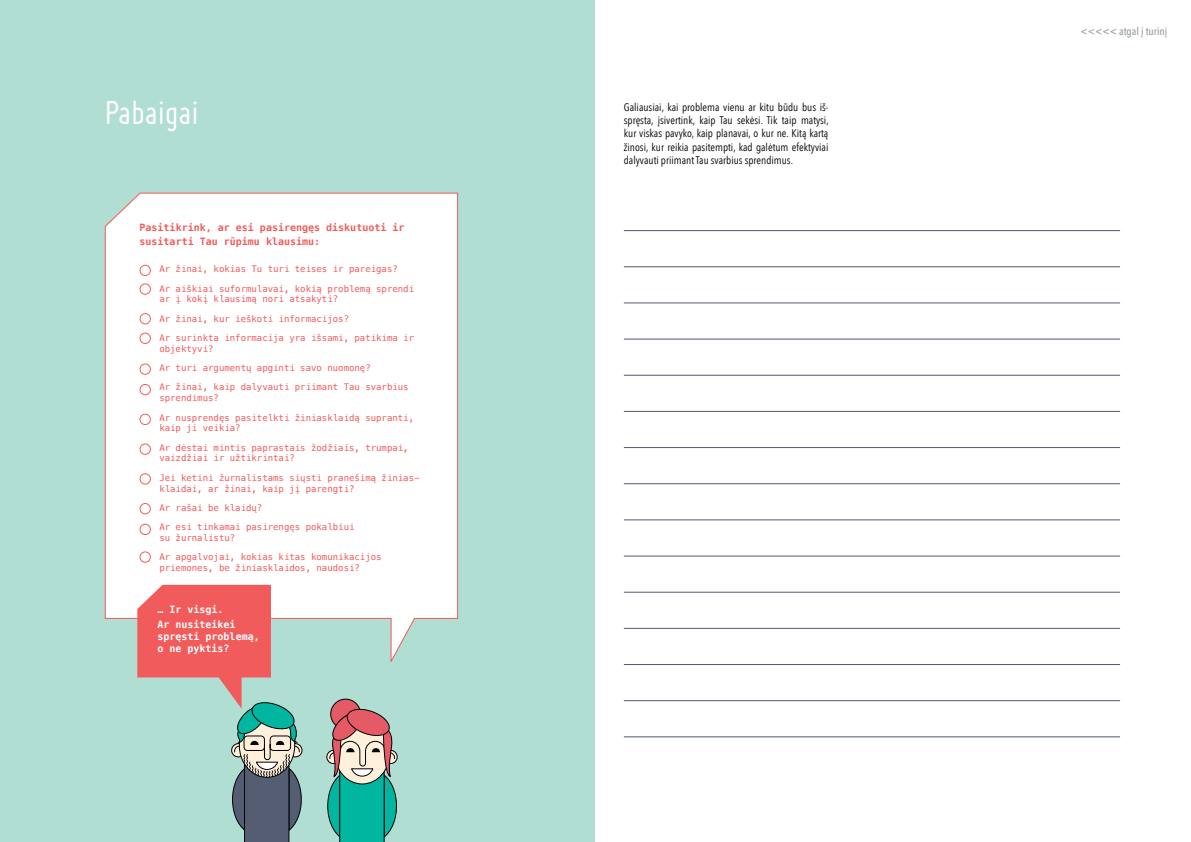
<style>
.page{position:relative;width:1191px;height:842px;background:#fff}
.page>*{position:absolute;margin:0;border:0;box-sizing:border-box;transform-origin:0 0}
.t1{font:36px "Miso";color:#fff}
.t2{font:11px/13.2px "Avenir Next Condensed";color:#000;text-align:justify}
.t3{font:500 11px "Avenir Next Condensed";color:#949d9e}
.t4{font:700 10px/14px "Menlo";color:#f15b5b}
.t5{font:700 10px/14.8px "Menlo";color:#fff}
.t6{font:9px/19.3px "Menlo";color:#f15b5b}
</style>
<div class="page">
<div style="left:0;top:0;width:594px;height:842px;background:#b1ded3"></div>
<div style="left:104px;top:192px;width:354px;height:470px;background:#fff"></div>
<div style="left:139px;top:265px;width:12px;height:11px;border:1px solid #f15b5b;border-radius:50%"></div>
<div style="left:139px;top:283px;width:12px;height:12px;border:1px solid #f15b5b;border-radius:50%"></div>
<div style="left:139px;top:313px;width:12px;height:11px;border:1px solid #f15b5b;border-radius:50%"></div>
<div style="left:139px;top:333px;width:12px;height:11px;border:1px solid #f15b5b;border-radius:50%"></div>
<div style="left:139px;top:363px;width:12px;height:12px;border:1px solid #f15b5b;border-radius:50%"></div>
<div style="left:139px;top:384px;width:12px;height:11px;border:1px solid #f15b5b;border-radius:50%"></div>
<div style="left:139px;top:414px;width:12px;height:11px;border:1px solid #f15b5b;border-radius:50%"></div>
<div style="left:139px;top:443px;width:12px;height:12px;border:1px solid #f15b5b;border-radius:50%"></div>
<div style="left:139px;top:473px;width:12px;height:12px;border:1px solid #f15b5b;border-radius:50%"></div>
<div style="left:139px;top:503px;width:12px;height:11px;border:1px solid #f15b5b;border-radius:50%"></div>
<div style="left:139px;top:524px;width:12px;height:11px;border:1px solid #f15b5b;border-radius:50%"></div>
<div style="left:139px;top:551px;width:12px;height:12px;border:1px solid #f15b5b;border-radius:50%"></div>
<div style="left:331px;top:699px;width:29px;height:30px;background:#e55a67;border-radius:50%"></div>
<div style="left:330px;top:699px;width:31px;height:30px;border:1px solid #000;border-radius:50%"></div>
<svg style="left:326px;top:707px;width:71px;height:135px"></svg>
<svg style="left:137px;top:585px;width:165px;height:257px"></svg>
<hr style="left:624px;top:230px;width:496px;height:1px;background:#4e5a6e">
<hr style="left:624px;top:266px;width:496px;height:1px;background:#4e5a6e">
<hr style="left:624px;top:303px;width:496px;height:1px;background:#4e5a6e">
<hr style="left:624px;top:339px;width:496px;height:1px;background:#4e5a6e">
<hr style="left:624px;top:375px;width:496px;height:1px;background:#4e5a6e">
<hr style="left:624px;top:411px;width:496px;height:1px;background:#4e5a6e">
<hr style="left:624px;top:447px;width:496px;height:1px;background:#4e5a6e">
<hr style="left:624px;top:483px;width:496px;height:1px;background:#4e5a6e">
<hr style="left:624px;top:520px;width:496px;height:1px;background:#4e5a6e">
<hr style="left:624px;top:556px;width:496px;height:1px;background:#4e5a6e">
<hr style="left:624px;top:592px;width:496px;height:1px;background:#4e5a6e">
<hr style="left:624px;top:628px;width:496px;height:1px;background:#4e5a6e">
<hr style="left:624px;top:664px;width:496px;height:1px;background:#4e5a6e">
<hr style="left:624px;top:700px;width:496px;height:1px;background:#4e5a6e">
<hr style="left:624px;top:737px;width:496px;height:1px;background:#4e5a6e">
<h1 class="t1" style="left:105px;top:92px;width:95px">Pabaigai</h1>
<p class="t4" style="left:139px;top:221px;width:266px">Pasitikrink, ar esi pasirengęs diskutuoti ir susitarti Tau rūpimu klausimu:</p>
<p class="t6" style="left:159px;top:260px;width:256px">Ar žinai, kokias Tu turi teises ir pareigas?<br>Ar aiškiai suformulavai, kokią problemą sprendi</p>
<p class="t6" style="left:159px;top:290px;width:256px">ar į kokį klausimą nori atsakyti?<br>Ar žinai, kur ieškoti informacijos?<br>Ar surinkta informacija yra išsami, patikima ir</p>
<p class="t6" style="left:159px;top:339px;width:251px">objektyvi?<br>Ar turi argumentų apginti savo nuomonę?<br>Ar žinai, kaip dalyvauti priimant Tau svarbius</p>
<p class="t6" style="left:159px;top:388px;width:256px">sprendimus?<br>Ar nusprendęs pasitelkti žiniasklaidą supranti,</p>
<p class="t6" style="left:159px;top:419px;width:251px">kaip ji veikia?<br>Ar dėstai mintis paprastais žodžiais, trumpai,</p>
<p class="t6" style="left:159px;top:449px;width:262px">vaizdžiai ir užtikrintai?<br>Jei ketini žurnalistams siųsti pranešimą žinias-</p>
<p class="t6" style="left:159px;top:479px;width:197px">klaidai, ar žinai, kaip jį parengti?<br>Ar rašai be klaidų?<br>Ar esi tinkamai pasirengęs pokalbiui</p>
<p class="t6" style="left:159px;top:528px;width:224px">su žurnalistu?<br>Ar apgalvojai, kokias kitas komunikacijos</p>
<p class="t6" style="left:159px;top:558px;width:202px">priemones, be žiniasklaidos, naudosi?</p>
<p class="t5" style="left:157px;top:603px;width:80px">… Ir visgi.<br>Ar nusiteikei</p>
<p class="t5" style="left:157px;top:631px;width:104px;line-height:12px">spręsti problemą, o ne pyktis?</p>
<p class="t2" style="left:624px;top:100px;width:206px">Galiausiai, kai problema vienu ar kitu būdu bus iš&shy;spręsta, įsivertink, kaip Tau sekėsi. Tik taip matysi, kur viskas pavyko, kaip planavai, o kur ne. Kitą kartą žinosi, kur reikia pasitempti, kad galėtum efektyviai dalyvauti priimant Tau svarbius sprendimus.</p>
<p class="t3" style="left:1080px;top:25px;width:89px">&lt;&lt;&lt;&lt;&lt; atgal į turinį</p>
</div>
